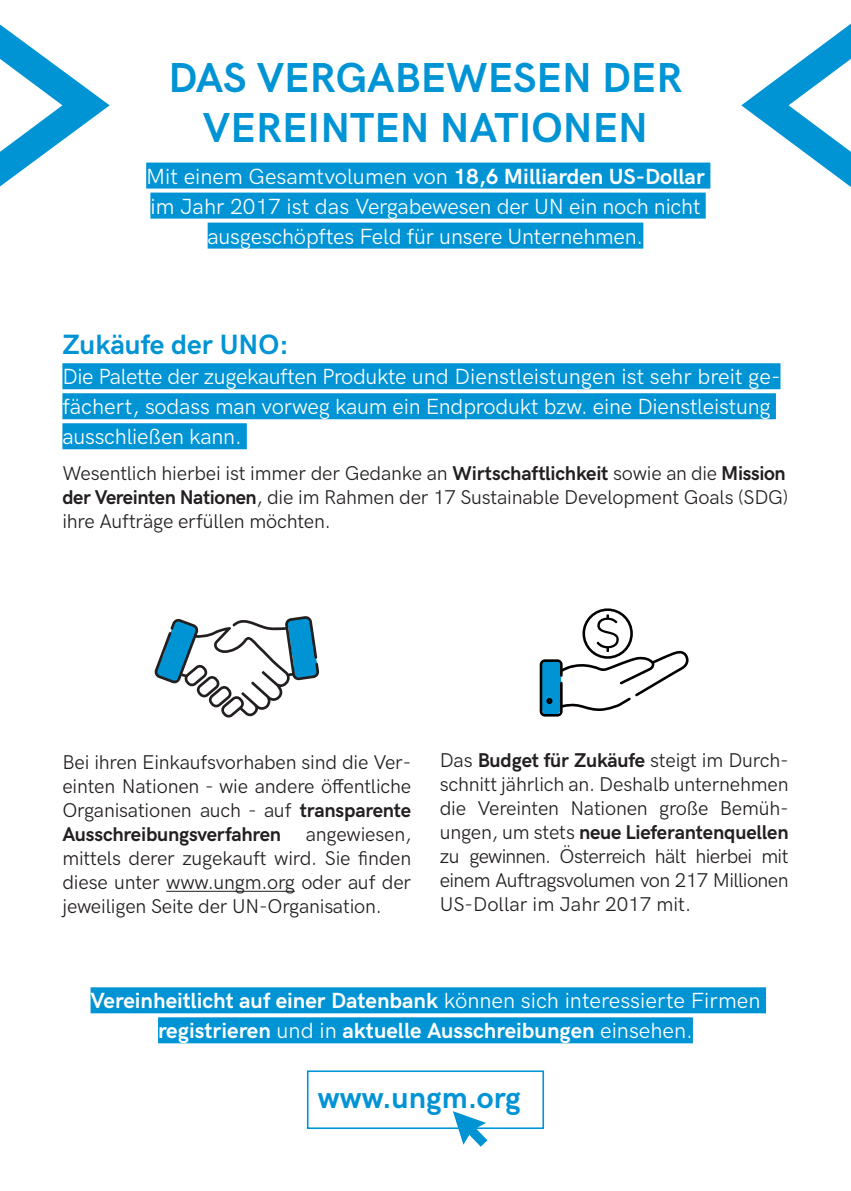
<style>
.page{position:relative;width:851px;height:1191px;background:#fff}
.page>*{position:absolute;margin:0;border:0;box-sizing:border-box;transform-origin:0 0}
.t1{font:700 42px/50.4px "HK Grotesk";color:#0094d5;text-align:center}
.t2{font:700 30.4px "HK Grotesk";color:#0094d5}
.Überschrift_blue{font:700 28px "HK Grotesk";color:#0094d5}
.Subtext_Unterstriche{font:22px/30px "HK Grotesk";letter-spacing:-.01em;color:#fff;text-align:center}
.Subtext_Unterstriche-2{font:700 22px/30px "HK Grotesk";color:#fff;text-align:center}
.Fließtext{font:20px/24px "HK Grotesk";letter-spacing:-.01em;color:#231f20}
.s1{font-weight:700}
.s2{font-weight:400}
</style>
<div class="page">
<svg style="left:741px;top:24px;width:109px;height:163px"></svg>
<div style="left:146px;top:163px;width:564px;height:26px;background:#0094d5"></div>
<div style="left:150px;top:193px;width:555px;height:26px;background:#0094d5"></div>
<div style="left:207px;top:223px;width:436px;height:26px;background:#0094d5"></div>
<hr style="left:166px;top:891px;width:129px;height:1px;background:#231f20">
<svg style="left:154px;top:616px;width:165px;height:101px"></svg>
<div style="left:90px;top:987px;width:676px;height:26px;background:#0094d5"></div>
<div style="left:158px;top:1017px;width:534px;height:26px;background:#0094d5"></div>
<svg style="left:539px;top:608px;width:149px;height:108px"></svg>
<div style="left:307px;top:1070px;width:237px;height:59px;border:2px solid #0094d5"></div>
<svg style="left:453px;top:1111px;width:34px;height:35px"></svg>
<div style="left:62px;top:363px;width:718px;height:26px;background:#0094d5"></div>
<div style="left:62px;top:393px;width:713px;height:26px;background:#0094d5"></div>
<div style="left:62px;top:423px;width:185px;height:26px;background:#0094d5"></div>
<svg style="left:0;top:24px;width:110px;height:162px"></svg>
<p class="t1" style="left:168px;top:49px;width:515px">DAS VERGABEWESEN DER<br>VEREINTEN NATIONEN</p>
<p class="Subtext_Unterstriche" style="left:146px;top:159px;width:560px">Mit einem Gesamtvolumen von <span class="s1">18,6 Milliarden US-Dollar </span>im Jahr 2017 ist das Vergabewesen der UN ein noch nicht ausgeschöpftes Feld für unsere Unternehmen.</p>
<p class="Überschrift_blue" style="left:62px;top:323px;width:228px">Zukäufe der UNO:</p>
<p class="Subtext_Unterstriche" style="left:62px;top:360px;width:719px;text-align:left">Die Palette der zugekauften Produkte und Dienstleistungen ist sehr breit ge&shy;fächert, sodass man vorweg kaum ein Endprodukt bzw. eine Dienstleistung ausschließen kann.</p>
<p class="Fließtext" style="left:62px;top:459px;width:727px">Wesentlich hierbei ist immer der Gedanke an <span class="s1">Wirtschaftlichkeit</span> sowie an die <span class="s1">Mission der Vereinten Nationen</span>, die im Rahmen der 17 Sustainable Development Goals (SDG) ihre Aufträge erfüllen möchten.</p>
<p class="Fließtext" style="left:62px;top:748px;width:350px;text-align:justify">Bei ihren Einkaufsvorhaben sind die Ver&shy;einten Nationen - wie andere öffentliche Organisationen auch - auf <span class="s1">transparente Ausschreibungsverfahren</span> angewiesen, mittels derer zugekauft wird. Sie finden diese unter www.ungm.org oder auf der jeweiligen Seite der UN-Organisation.</p>
<p class="Fließtext" style="left:439px;top:746px;width:350px">Das <span class="s1">Budget für Zukäufe</span> steigt im Durch&shy;schnitt jährlich an. Deshalb unternehmen die Vereinten Nationen große Bemüh&shy;ungen, um stets <span class="s1">neue Lieferantenquellen </span>zu gewinnen. Österreich hält hierbei mit einem Auftragsvolumen von 217 Millionen US-Dollar im Jahr 2017 mit.</p>
<p class="Subtext_Unterstriche-2" style="left:90px;top:984px;width:671px">Vereinheitlicht auf einer Datenbank <span class="s2">können sich interessierte Firmen </span>registrieren <span class="s2">und in</span> aktuelle Ausschreibungen <span class="s2">einsehen.</span></p>
<p class="t2" style="left:318px;top:1075px;width:204px">www.ungm.org</p>
</div>
